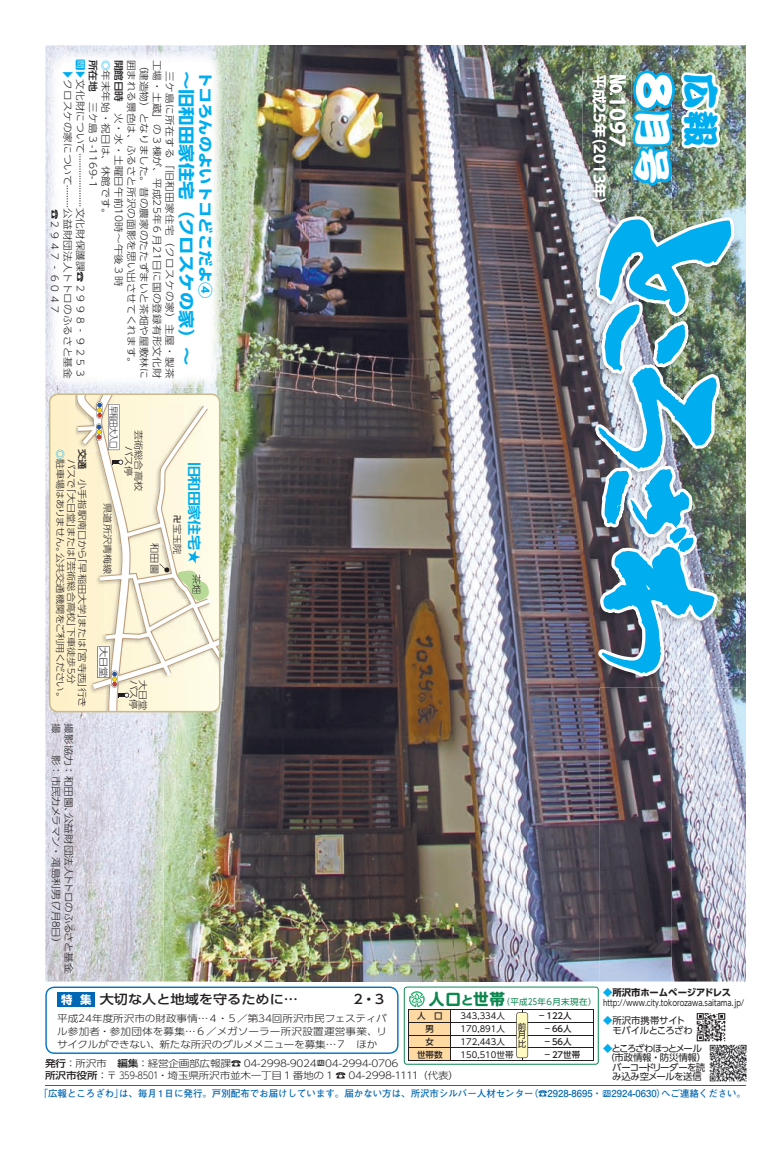
<style>
.page{position:relative;width:774px;height:1151px;background:#fff}
.page>*{position:absolute;margin:0;border:0;box-sizing:border-box;transform-origin:0 0}
.t1{font:53px "DF Kan Tei Ryu Std W11";color:#fff}
.t2{font:37.6px "DF Kan Tei Ryu Std W11";color:#fff}
.t3{font:37px "DF Kan Tei Ryu Std W11";color:#00aeef}
.t4{font:700 19.7px "UD Shin M Go Pro";color:#fff}
.t5{font:700 16.6px "UD Shin Go Pro";color:#00aeef;scale:1.11 1}
.t6{font:700 14.7px "UD Shin Go Pro";color:#00aeef;scale:1.11 1}
.t7{font:700 14.7px "UD Shin M Go Pro";color:#fff}
.t8{font:700 13.5px "UD Shin Go Pro De";letter-spacing:-.025em;color:#00aeef;scale:1.11 1}
.t9{font:500 12.8px "UD Shin Go Pro";color:#231f20;scale:1.11 1}
.t10{font:700 11.3px "UD Shin Go Pro";color:#fff}
.t11{font:300 9.6px/12.8px "UD Shin Go Pro";color:#231f20;text-align:justify;scale:1.11 1}
.t12{font:300 9.6px/12.8px "UD Shin Go Pro";letter-spacing:-.035em;color:#231f20;scale:1.11 1}
.t13{font:700 9.6px "Futo Go B101 Pro";color:#0166b3}
.t14{font:300 9.6px "UD Shin Go Pro";letter-spacing:.035em;color:#231f20;scale:1.11 1}
.t15{font:300 9.5px/12.7px "UD Shin Go Pro";letter-spacing:-.02em;color:#231f20;scale:1.11 1}
.t16{font:9.4px/9.4px "UD Shin Go Pro";letter-spacing:-.055em;color:#231f20}
.t17{font:9.4px/9.4px "UD Shin Go Pro";letter-spacing:-.035em;color:#231f20}
.t18{font:700 9.4px "UD Shin Go Pro";letter-spacing:-.01em;color:#231f20}
.t19{font:300 9.2px/9.9px "UD Shin Go Pro";color:#231f20;text-align:center;scale:1.11 1}
.t20{font:300 9.2px "UD Shin Go Pro";letter-spacing:-.02em;color:#231f20;scale:1.11 1}
.t21{font:300 9.2px "UD Shin Go Pro";color:#231f20;scale:.79 1}
.t22{font:9.1px "Ryumin Pro";color:#00aeef;scale:1.25 1}
.t23{font:8.5px/13.4px "UD Shin Go Pro";color:#231f20;scale:.82 1}
.t24{font:8.5px/8.5px "UD Shin Go Pro";color:#231f20;text-align:justify}
.t25{font:500 8.5px "UD Shin Go Pro";color:#231f20;scale:1.4 1}
.t26{font:500 8.5px "UD Shin Go Pro";color:#231f20}
.t27{font:300 8.5px "UD Shin Go Pro";color:#fff}
.s1{color:#00aeef}
.s2{font-weight:500}
.s3{font-family:"UD Shin Go Pro";font-weight:300;font-size:9.6px}
.s4{font-family:"Ryumin Pro";font-weight:400;font-size:9.1px}
.s5{font-family:"UD Shin Go NT Pro";font-weight:500;font-size:8.1px}
.s6{font-family:"UD Shin M Go Pro";font-weight:700;font-size:15.6px;color:#0d8750}
.s7{font-family:"UD Shin M Go Pro";font-weight:700;font-size:12.4px;color:#0d8750}
.s8{color:#0d8750}
.s9{font-family:"UD Reimin Pro";font-weight:700;font-size:11.5px}
</style>
<div class="page">
<svg style="left:45px;top:986px;width:353px;height:68px"></svg>
<img style="left:45px;top:45px;width:701px;height:936px">
<img style="left:584px;top:211px;width:156px;height:477px">
<svg style="left:681px;top:72px;width:39px;height:76px"></svg>
<img style="left:632px;top:70px;width:43px;height:116px">
<img style="left:583px;top:70px;width:48px;height:141px">
<img style="left:584px;top:211px;width:150px;height:466px">
<svg style="left:610px;top:75px;width:16px;height:20px"></svg>
<svg style="left:404px;top:986px;width:195px;height:79px"></svg>
<hr style="left:45px;top:1085px;width:701px;height:1px;background:#0072bc">
<img style="left:696px;top:1013px;width:30px;height:29px">
<img style="left:709px;top:1044px;width:37px;height:37px">
<div style="left:57px;top:992px;width:38px;height:15px;background:#0166b3"></div>
<img style="left:48px;top:52px;width:174px;height:336px">
<div style="left:76px;top:60px;width:9px;height:10px;background:#00aeef"></div>
<svg style="left:79px;top:154px;width:2px;height:52px"></svg>
<svg style="left:67px;top:186px;width:1px;height:21px"></svg>
<svg style="left:49px;top:393px;width:171px;height:319px;background:#f6efd4"></svg>
<p class="t11" style="left:113px;top:60px;width:145px;rotate:90deg"><span class="s1">◎</span>年末年始・祝日は、休館です。<span class="s2">所在地　</span>三ケ島３-1169-１</p>
<p class="t11" style="left:125px;top:60px;width:206px;rotate:90deg"><span class="s2">開館日時</span>　火・水・土曜日午前10時～午後３時</p>
<p class="t11" style="left:138px;top:60px;width:279px;rotate:90deg">囲まれる景色は、ふるさと所沢の面影を思い出させてくれます。</p>
<p class="t11" style="left:151px;top:60px;width:289px;rotate:90deg">（建造物）となりました。昔の農家のたたずまいと茶畑や屋敷林に</p>
<p class="t11" style="left:164px;top:60px;width:289px;rotate:90deg">工場・土蔵」の３棟が、平成25年６月21日に国の登録有形文化財</p>
<p class="t27" style="left:88px;top:60px;width:10px;rotate:90deg">問</p>
<p class="t22" style="left:62px;top:68px;width:20px">▼<span class="s3">▼</span></p>
<p class="t11" style="left:87px;top:79px;width:69px;rotate:90deg">文化財について</p>
<p class="t14" style="left:177px;top:71px;width:279px;rotate:90deg">三ケ島に所在する「旧和田家住宅（クロスケの家）主屋・製茶</p>
<p class="t5" style="left:200px;top:71px;width:267px;rotate:90deg">～旧和田家住宅（クロスケの家）～</p>
<p class="t6" style="left:217px;top:71px;width:207px;rotate:90deg">トコろんのよいトコどこだよ④</p>
<p class="t11" style="left:74px;top:79px;width:97px;rotate:90deg">クロスケの家について</p>
<p class="t11" style="left:74px;top:208px;width:155px;rotate:90deg">公益財団法人トトロのふるさと基金</p>
<p class="t11" style="left:87px;top:208px;width:155px;rotate:90deg">文化財保護課<span class="s4">☎</span>２９９８‐９２５３</p>
<p class="t20" style="left:68px;top:448px;width:230px;rotate:90deg"><span class="s1">◎</span>駐車場はありません。公共交通機関をご利用ください。</p>
<p class="t19" style="left:76px;top:448px;width:214px;rotate:90deg">　バスで「大日堂」または「芸術総合高校」下車徒歩５分</p>
<p class="t19" style="left:87px;top:448px;width:235px;rotate:90deg"><span class="s2">交通</span>　小手指駅南口から「早稲田大学」または「宮寺西」行き</p>
<p class="t15" style="left:76px;top:723px;width:226px;rotate:90deg">撮影協力 ：和田園、公益財団法人トトロのふるさと基金撮　　影 ：市民カメラマン ・ 滝島利男（７月８日）</p>
<p class="t21" style="left:121px;top:406px;width:55px;rotate:90deg">早稲田大入口</p>
<p class="t19" style="left:144px;top:430px;width:56px;rotate:90deg">芸術総合高校バス停</p>
<p class="t19" style="left:113px;top:503px;width:66px;rotate:90deg">県道所沢青梅線</p>
<p class="t19" style="left:160px;top:543px;width:29px;rotate:90deg">和田園</p>
<p class="t19" style="left:109px;top:647px;width:28px;rotate:90deg">大日堂</p>
<p class="t19" style="left:139px;top:679px;width:28px;rotate:90deg">バス停</p>
<p class="t19" style="left:148px;top:680px;width:29px;rotate:90deg">大日堂</p>
<p class="t8" style="left:205px;top:462px;width:81px;rotate:90deg">旧和田家住宅</p>
<p class="t19" style="left:182px;top:515px;width:37px;rotate:90deg"><span class="s5">卍</span>宝玉院</p>
<p class="t7" style="left:611px;top:74px;width:140px;rotate:90deg">平成25年（2013年）</p>
<p class="t4" style="left:633px;top:95px;width:53px;rotate:90deg">1097</p>
<p class="t1" style="left:683px;top:71px;width:40px;rotate:90deg">8</p>
<p class="t2" style="left:673px;top:110px;width:77px;rotate:90deg">月号</p>
<p class="t3" style="left:721px;top:73px;width:75px;rotate:90deg">広報</p>
<p class="t18" style="left:603px;top:984px;width:130px"><span class="s1">◆</span>所沢市ホームページアドレス</p>
<p class="t23" style="left:417px;top:996px;width:401px;text-indent:12px"><span class="s6">人口</span><span class="s7">と</span><span class="s6">世帯</span><span class="s8">（平成25年6月末現在）</span> http://www.city.tokorozawa.saitama.jp/<span class="s2">人　口</span> 　343,334人</p>
<p class="t9" style="left:57px;top:989px;width:219px"><span class="s9">　　　</span> 大切な人と地域を守るために…</p>
<p class="t9" style="left:351px;top:989px;width:33px">２・３</p>
<p class="t11" style="left:57px;top:1012px;width:299px">平成24年度所沢市の財政事情…４・５／第34回所沢市民フェスティバル参加者・参加団体を募集…６／メガソーラー所沢設置運営事業、リサイクルができない、新たな所沢のグルメメニューを募集…７　ほか</p>
<p class="t10" style="left:61px;top:990px;width:32px">特 集</p>
<p class="t25" style="left:539px;top:1009px;width:25px">-122人</p>
<p class="t17" style="left:603px;top:1016px;width:91px"><span class="s1">◆</span>所沢市携帯サイト　モバイルところざわ</p>
<p class="t16" style="left:603px;top:1043px;width:105px"><span class="s1">◆</span>ところざわほっとメール　（市政情報・防災情報）　バーコードリーダーを読　み込み空メールを送信</p>
<p class="t24" style="left:518px;top:1022px;width:10px">前月比</p>
<p class="t26" style="left:425px;top:1022px;width:10px">男</p>
<p class="t24" style="left:452px;top:1024px;width:54px">　170,891人</p>
<p class="t25" style="left:544px;top:1022px;width:21px">-66人</p>
<p class="t26" style="left:425px;top:1035px;width:10px">女</p>
<p class="t24" style="left:452px;top:1037px;width:54px">　172,443人</p>
<p class="t25" style="left:544px;top:1035px;width:21px">-56人</p>
<p class="t24" style="left:417px;top:1050px;width:98px"><span class="s2">世帯数</span> 　150,510世帯</p>
<p class="t25" style="left:544px;top:1047px;width:27px">-27世帯</p>
<p class="t12" style="left:45px;top:1056px;width:375px"><span class="s2">発行</span>：所沢市　<span class="s2">編集</span>：経営企画部広報課☎ 04-2998-9024 04-2994-0706<br><span class="s2">所沢市役所</span>：〒 359-8501・埼玉県所沢市並木一丁目 1 番地の 1 ☎ 04-2998-1111（代表）</p>
<p class="t13" style="left:39px;top:1085px;width:708px">「広報ところざわ」は、毎月 1日に発行。戸別配布でお届けしています。届かない方は、所沢市シルバー人材センター（☎2928-8695・ 2924-0630）へご連絡ください。</p>
</div>
